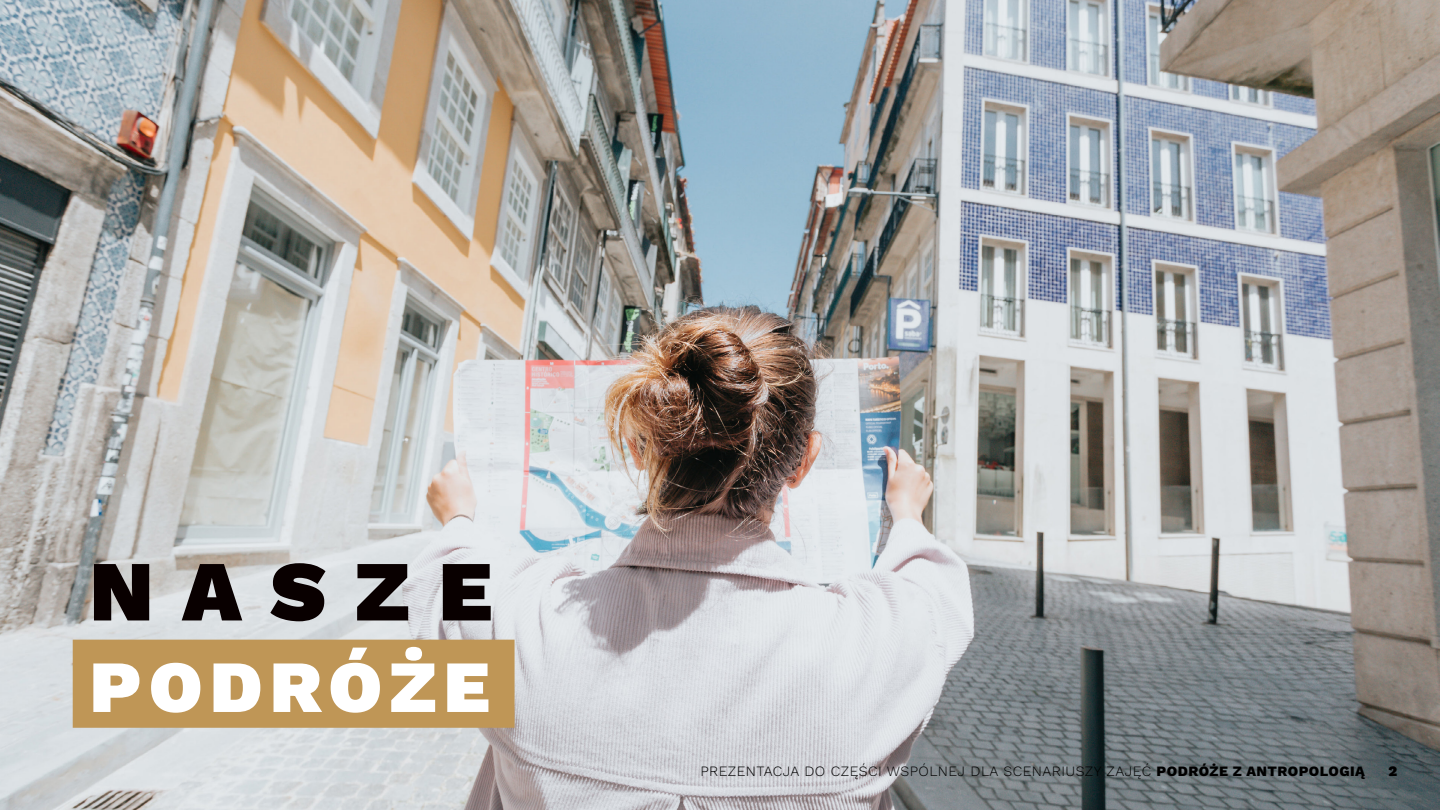
<style>
.page{position:relative;width:1440px;height:810px;background:#fff}
.page>*{position:absolute;margin:0;border:0;box-sizing:border-box;transform-origin:0 0}
.t1{font:900 85.5px "Work Sans";letter-spacing:.34em;color:#090000}
.t2{font:900 73.5px "Work Sans";letter-spacing:.1em;color:#fff}
.t3{font:900 14.48px "Work Sans";color:#000}
.t4{font:300 14.25px "Work Sans";letter-spacing:.03em;color:#000}
.s1{font-weight:800}
</style>
<div class="page">
<img style="left:0;top:0;width:1440px;height:810px">
<div style="left:73px;top:640px;width:442px;height:88px;background:#bf9656;border:4px solid #bf9656"></div>
<h1 class="t1" style="left:90px;top:526px;width:404px">NASZE</h1>
<h2 class="t2" style="left:90px;top:631px;width:401px">PODRÓŻE</h2>
<p class="t4" style="left:700px;top:761px;width:666px">PREZENTACJA DO CZĘŚCI WSPÓLNEJ DLA SCENARIUSZY ZAJĘĆ <span class="s1">PODRÓŻE Z ANTROPOLOGIĄ</span></p>
<p class="t3" style="left:1389px;top:760px;width:10px">2</p>
</div>
